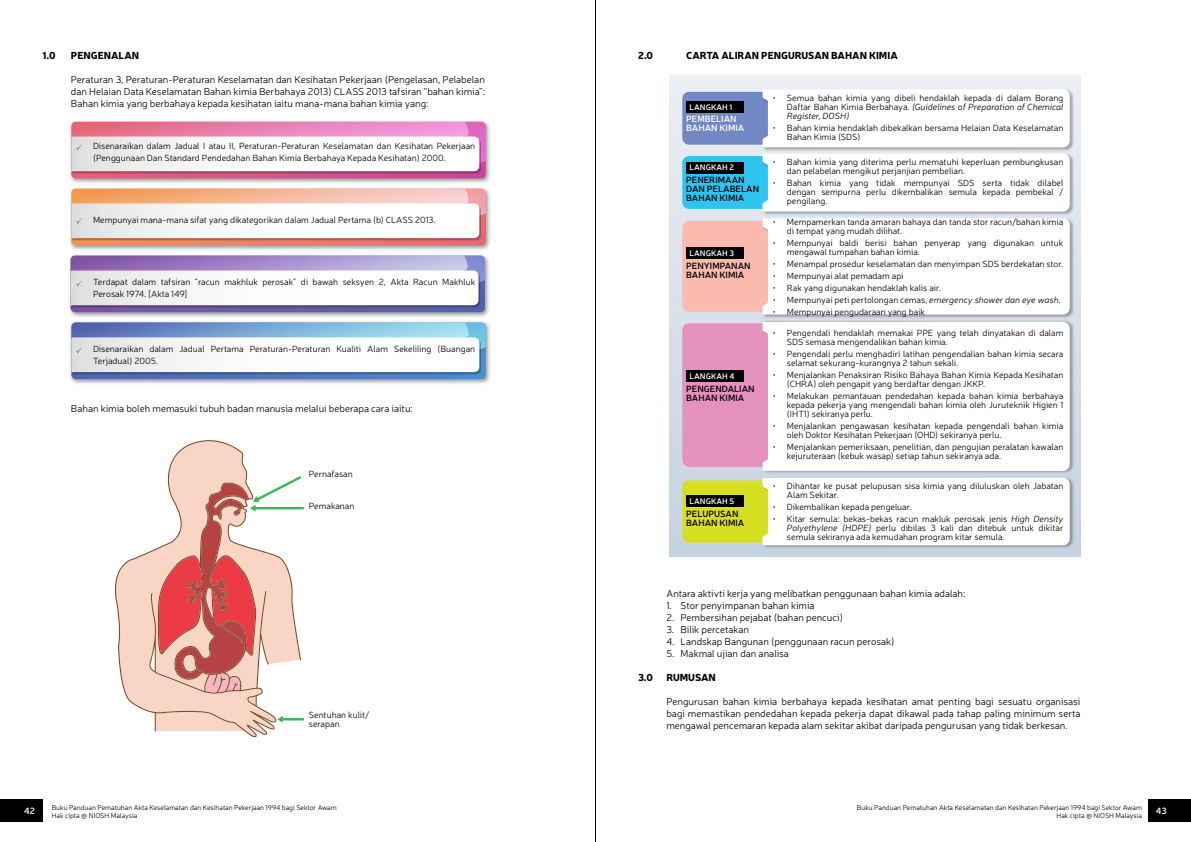
<style>
.page{position:relative;width:1191px;height:842px;background:#fff}
.page>*{position:absolute;margin:0;border:0;box-sizing:border-box;transform-origin:0 0}
.t1{font:300 10px/12px "Neris";color:#000;text-align:justify}
.t2{font:900 10px "Neris";color:#000}
.t3{font:300 9px/9px "Neris";color:#000}
.t4{font:600 9px/9px "Neris";color:#000}
.t5{font:600 9px/9px "Neris";color:#fff}
.t6{font:600 8px "Neris";color:#fff}
.t7{font:300 7px/8.4px "Neris";color:#000}
.s1{font-style:italic}
</style>
<div class="page">
<div style="left:0;top:799px;width:43px;height:22px;background:#000"></div>
<div style="left:1148px;top:799px;width:43px;height:22px;background:#000"></div>
<img style="left:70px;top:121px;width:420px;height:90px">
<img style="left:70px;top:226px;width:420px;height:67px">
<img style="left:70px;top:293px;width:420px;height:91px">
<svg style="left:71px;top:122px;width:415px;height:56px"></svg>
<svg style="left:70px;top:255px;width:415px;height:57px"></svg>
<svg style="left:71px;top:322px;width:415px;height:57px"></svg>
<svg style="left:71px;top:189px;width:415px;height:56px"></svg>
<svg style="left:114px;top:440px;width:187px;height:297px"></svg>
<div style="left:669px;top:75px;width:411px;height:482px;background:linear-gradient(to bottom,#ebeff3,#c5d2e1)"></div>
<div style="left:682px;top:92px;width:101px;height:53px;background:#7288c4;border-radius:7px"></div>
<img style="left:739px;top:75px;width:341px;height:54px">
<svg style="left:762px;top:89px;width:307px;height:40px"></svg>
<div style="left:682px;top:156px;width:101px;height:53px;background:#2fc4ef;border-radius:7px"></div>
<img style="left:739px;top:129px;width:341px;height:65px">
<svg style="left:762px;top:153px;width:307px;height:41px"></svg>
<div style="left:682px;top:480px;width:101px;height:63px;background:#d7df23;border-radius:7px"></div>
<img style="left:739px;top:496px;width:341px;height:61px">
<svg style="left:762px;top:496px;width:307px;height:49px"></svg>
<div style="left:682px;top:221px;width:101px;height:91px;background:#fabaae;border-radius:7px"></div>
<img style="left:739px;top:194px;width:341px;height:102px">
<svg style="left:762px;top:218px;width:307px;height:78px"></svg>
<div style="left:682px;top:323px;width:101px;height:144px;background:#e491be;border-radius:7px"></div>
<img style="left:739px;top:296px;width:341px;height:200px">
<svg style="left:762px;top:322px;width:307px;height:149px"></svg>
<div style="left:686px;top:496px;width:57px;height:11px;background:#000"></div>
<div style="left:686px;top:371px;width:57px;height:11px;background:#000"></div>
<div style="left:686px;top:247px;width:57px;height:11px;background:#000"></div>
<div style="left:686px;top:162px;width:57px;height:11px;background:#000"></div>
<div style="left:686px;top:101px;width:57px;height:11px;background:#000"></div>
<hr style="left:595px;top:0;width:1px;height:842px;background:#000">
<p class="t2" style="left:43px;top:48px;width:15px">1.0</p>
<p class="t2" style="left:71px;top:48px;width:70px">PENGENALAN</p>
<p class="t1" style="left:71px;top:73px;width:415px">Peraturan 3, Peraturan-Peraturan Keselamatan dan Kesihatan Pekerjaan (Pengelasan, Pelabelan dan Helaian Data Keselamatan Bahan kimia Berbahaya 2013) CLASS 2013 tafsiran “bahan kimia”:<br>Bahan kimia yang berbahaya kepada kesihatan iaitu mana-mana bahan kimia yang:</p>
<p class="t3" style="left:93px;top:140px;width:384px;line-height:12px">Disenaraikan dalam Jadual I atau II, Peraturan-Peraturan Keselamatan dan Kesihatan Pekerjaan (Penggunaan Dan Standard Pendedahan Bahan Kimia Berbahaya Kepada Kesihatan) 2000.</p>
<p class="t3" style="left:93px;top:215px;width:344px">Mempunyai mana-mana sifat yang dikategorikan dalam Jadual Pertama (b) CLASS 2013.</p>
<p class="t3" style="left:93px;top:276px;width:384px;line-height:12px">Terdapat dalam tafsiran “racun makhluk perosak” di bawah seksyen 2, Akta Racun Makhluk<br>Perosak 1974. [Akta 149]</p>
<p class="t3" style="left:93px;top:343px;width:384px;line-height:12px">Disenaraikan dalam Jadual Pertama Peraturan-Peraturan Kualiti Alam Sekeliling (Buangan<br>Terjadual) 2005.</p>
<p class="t1" style="left:71px;top:403px;width:343px">Bahan kimia boleh memasuki tubuh badan manusia melalui beberapa cara iaitu:</p>
<p class="t3" style="left:309px;top:469px;width:45px">Pernafasan</p>
<p class="t3" style="left:309px;top:501px;width:47px">Pemakanan</p>
<p class="t3" style="left:309px;top:710px;width:62px">Sentuhan kulit/ serapan</p>
<p class="t2" style="left:638px;top:48px;width:17px">2.0</p>
<p class="t2" style="left:686px;top:48px;width:213px">CARTA ALIRAN PENGURUSAN BAHAN KIMIA</p>
<p class="t6" style="left:689px;top:101px;width:44px">LANGKAH 1</p>
<p class="t5" style="left:686px;top:114px;width:60px">PEMBELIAN<br>BAHAN KIMIA</p>
<p class="t6" style="left:689px;top:162px;width:46px">LANGKAH 2</p>
<p class="t4" style="left:686px;top:175px;width:74px">PENERIMAAN<br>DAN PELABELAN<br>BAHAN KIMIA</p>
<p class="t6" style="left:689px;top:247px;width:46px">LANGKAH 3</p>
<p class="t4" style="left:686px;top:260px;width:66px">PENYIMPANAN<br>BAHAN KIMIA</p>
<p class="t6" style="left:689px;top:371px;width:46px">LANGKAH 4</p>
<p class="t4" style="left:686px;top:383px;width:70px">PENGENDALIAN<br>BAHAN KIMIA</p>
<p class="t6" style="left:689px;top:495px;width:46px">LANGKAH 5</p>
<p class="t4" style="left:686px;top:508px;width:60px">PELUPUSAN<br>BAHAN KIMIA</p>
<p class="t3" style="left:787px;top:93px;width:278px;text-align:justify;text-indent:-14px">• Semua bahan kimia yang dibeli hendaklah kepada di dalam Borang Daftar Bahan Kimia Berbahaya. <span class="s1">(Guidelines of Preparation of Chemical Register, DOSH)</span></p>
<p class="t3" style="left:787px;top:123px;width:278px;text-indent:-14px">• Bahan kimia hendaklah dibekalkan bersama Helaian Data Keselamatan<br>Bahan Kimia (SDS)</p>
<p class="t3" style="left:787px;top:157px;width:278px;text-indent:-14px">• Bahan kimia yang diterima perlu mematuhi keperluan pembungkusan dan pelabelan mengikut perjanjian pembelian.</p>
<p class="t3" style="left:787px;top:178px;width:278px;text-align:justify;text-indent:-14px">• Bahan kimia yang tidak mempunyai SDS serta tidak dilabel dengan sempurna perlu dikembalikan semula kepada pembekal / pengilang.</p>
<p class="t3" style="left:787px;top:217px;width:278px;text-indent:-14px">• Mempamerkan tanda amaran bahaya dan tanda stor racun/bahan kimia di tempat yang mudah dilihat.</p>
<p class="t3" style="left:787px;top:238px;width:278px;text-indent:-14px">• Mempunyai baldi berisi bahan penyerap yang digunakan untuk mengawal tumpahan bahan kimia.</p>
<p class="t3" style="left:772px;top:259px;width:292px">• Menampal prosedur keselamatan dan menyimpan SDS berdekatan stor.</p>
<p class="t3" style="left:772px;top:271px;width:132px">• Mempunyai alat pemadam api</p>
<p class="t3" style="left:772px;top:283px;width:170px">• Rak yang digunakan hendaklah kalis air.</p>
<p class="t3" style="left:772px;top:295px;width:289px">• Mempunyai peti pertolongan cemas, <span class="s1">emergency shower dan eye wash</span>.</p>
<p class="t3" style="left:772px;top:307px;width:154px">• Mempunyai pengudaraan yang baik</p>
<p class="t3" style="left:787px;top:328px;width:278px;text-indent:-14px">• Pengendali hendaklah memakai PPE yang telah dinyatakan di dalam<br>SDS semasa mengendalikan bahan kimia.</p>
<p class="t3" style="left:787px;top:349px;width:278px;text-indent:-14px">• Pengendali perlu menghadiri latihan pengendalian bahan kimia secara selamat sekurang-kurangnya 2 tahun sekali.</p>
<p class="t3" style="left:787px;top:370px;width:278px;text-indent:-14px">• Menjalankan Penaksiran Risiko Bahaya Bahan Kimia Kepada Kesihatan (CHRA) oleh pengapit yang berdaftar dengan JKKP.</p>
<p class="t3" style="left:787px;top:391px;width:278px;text-align:justify;text-indent:-14px">• Melakukan pemantauan pendedahan kepada bahan kimia berbahaya kepada pekerja yang mengendali bahan kimia oleh Juruteknik Higien 1 (IHT1) sekiranya perlu.</p>
<p class="t3" style="left:787px;top:421px;width:278px;text-indent:-14px">• Menjalankan pengawasan kesihatan kepada pengendali bahan kimia oleh Doktor Kesihatan Pekerjaan (OHD) sekiranya perlu.</p>
<p class="t3" style="left:787px;top:442px;width:278px;text-indent:-14px">• Menjalankan pemeriksaan, penelitian, dan pengujian peralatan kawalan kejuruteraan (kebuk wasap) setiap tahun sekiranya ada.</p>
<p class="t3" style="left:787px;top:481px;width:278px;text-indent:-14px">• Dihantar ke pusat pelupusan sisa kimia yang diluluskan oleh Jabatan<br>Alam Sekitar.</p>
<p class="t3" style="left:772px;top:502px;width:140px">• Dikembalikan kepada pengeluar.</p>
<p class="t3" style="left:787px;top:514px;width:278px;text-align:justify;text-indent:-14px">• Kitar semula: bekas-bekas racun makluk perosak jenis <span class="s1">High Density Polyethylene (HDPE)</span> perlu dibilas 3 kali dan ditebuk untuk dikitar semula sekiranya ada kemudahan program kitar semula.</p>
<p class="t1" style="left:666px;top:587px;width:300px">Antara aktivti kerja yang melibatkan penggunaan bahan kimia adalah:</p>
<p class="t1" style="left:666px;top:599px;width:150px">1. Stor penyimpanan bahan kimia</p>
<p class="t1" style="left:666px;top:611px;width:178px">2. Pembersihan pejabat (bahan pencuci)</p>
<p class="t1" style="left:666px;top:623px;width:84px">3. Bilik percetakan</p>
<p class="t1" style="left:666px;top:635px;width:230px">4. Landskap Bangunan (penggunaan racun perosak)</p>
<p class="t1" style="left:666px;top:647px;width:124px">5. Makmal ujian dan analisa</p>
<p class="t2" style="left:638px;top:670px;width:17px">3.0</p>
<p class="t2" style="left:666px;top:670px;width:51px">RUMUSAN</p>
<p class="t1" style="left:666px;top:695px;width:415px">Pengurusan bahan kimia berbahaya kepada kesihatan amat penting bagi sesuatu organisasi bagi memastikan pendedahan kepada pekerja dapat dikawal pada tahap paling minimum serta mengawal pencemaran kepada alam sekitar akibat daripada pengurusan yang tidak berkesan.</p>
<p class="t7" style="left:52px;top:803px;width:287px">Buku Panduan Pematuhan Akta Keselamatan dan Kesihatan Pekerjaan 1994 bagi Sektor Awam<br>Hak cipta @ NIOSH Malaysia</p>
<p class="t7" style="left:857px;top:803px;width:287px;text-align:right">Buku Panduan Pematuhan Akta Keselamatan dan Kesihatan Pekerjaan 1994 bagi Sektor Awam<br>Hak cipta @ NIOSH Malaysia</p>
<p class="t5" style="left:24px;top:805px;width:12px">42</p>
<p class="t5" style="left:1155px;top:805px;width:12px">43</p>
</div>
